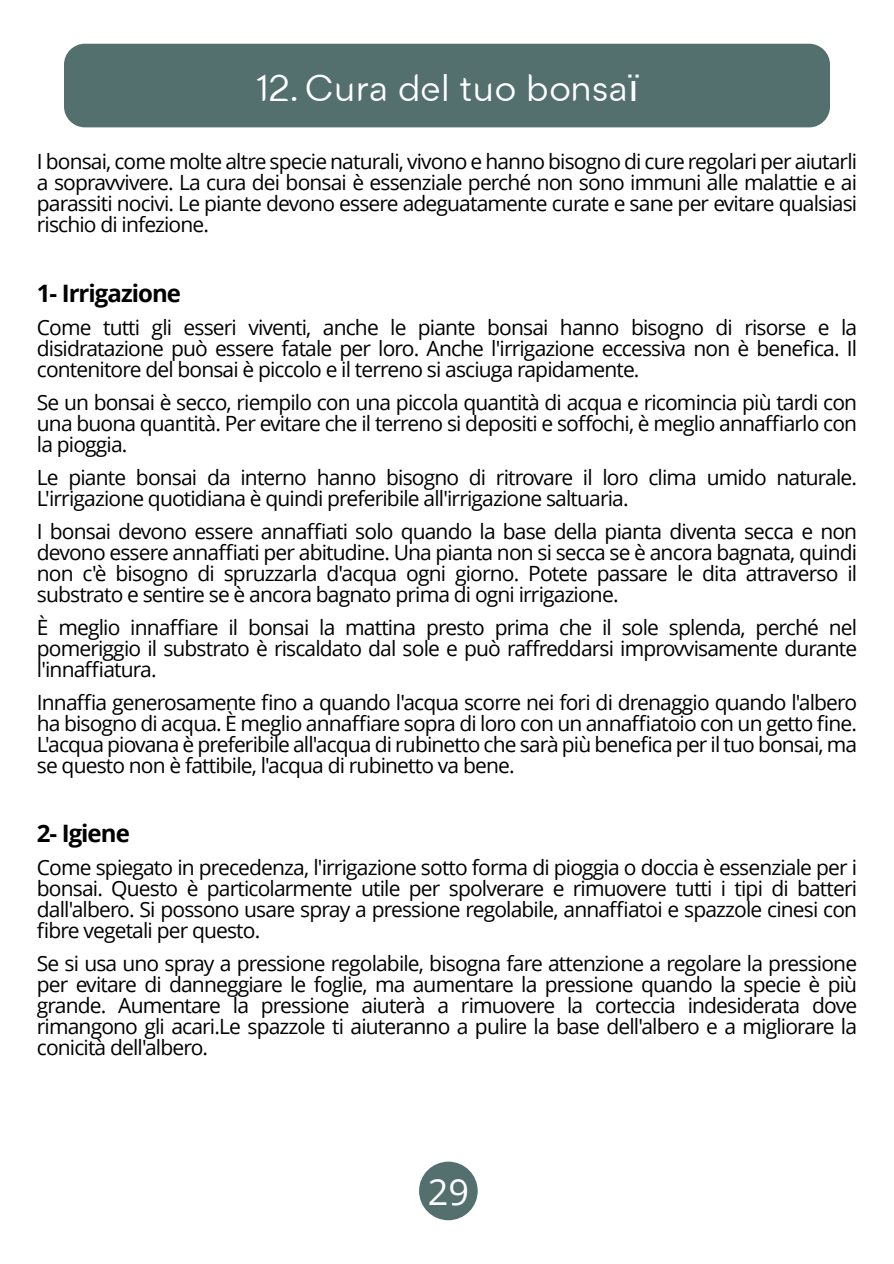
<style>
.page{position:relative;width:894px;height:1264px;background:#fff}
.page>*{position:absolute;margin:0;border:0;box-sizing:border-box;transform-origin:0 0}
.t1{font:37.5px "Medel";color:#fff}
.t2{font:36px "Open Sans";color:#fff}
.t3{font:700 24px "Open Sans";letter-spacing:-.04em;color:#000}
.t4{font:21px/21px "Open Sans";letter-spacing:-.04em;color:#000;text-align:justify}
.s1{font-family:"Lucida Grande"}
</style>
<div class="page">
<div style="left:419px;top:1161px;width:58px;height:59px;background:#53706f;border-radius:50%"></div>
<div style="left:64px;top:44px;width:765px;height:83px;background:#53706f;border-radius:21px"></div>
<h1 class="t1" style="left:255px;top:67px;width:385px">12. Cura del tuo bonsa<span class="s1">ï</span></h1>
<p class="t4" style="left:37px;top:153px;width:821px">I bonsai, come molte altre specie naturali, vivono e hanno bisogno di cure regolari per aiutarli a sopravvivere. La cura dei bonsai è essenziale perché non sono immuni alle malattie e ai parassiti nocivi. Le piante devono essere adeguatamente curate e sane per evitare qualsiasi rischio di infezione.</p>
<p class="t3" style="left:37px;top:283px;width:146px">1- Irrigazione</p>
<p class="t4" style="left:37px;top:318px;width:821px">Come tutti gli esseri viventi, anche le piante bonsai hanno bisogno di risorse e la disidratazione può essere fatale per loro. Anche l'irrigazione eccessiva non è benefica. Il contenitore del bonsai è piccolo e il terreno si asciuga rapidamente.</p>
<p class="t4" style="left:37px;top:393px;width:821px">Se un bonsai è secco, riempilo con una piccola quantità di acqua e ricomincia più tardi con una buona quantità. Per evitare che il terreno si depositi e soffochi, è meglio annaffiarlo con la pioggia.</p>
<p class="t4" style="left:37px;top:468px;width:821px">Le piante bonsai da interno hanno bisogno di ritrovare il loro clima umido naturale.<br>L'irrigazione quotidiana è quindi preferibile all'irrigazione saltuaria.</p>
<p class="t4" style="left:37px;top:522px;width:821px">I bonsai devono essere annaffiati solo quando la base della pianta diventa secca e non devono essere annaffiati per abitudine. Una pianta non si secca se è ancora bagnata, quindi non c'è bisogno di spruzzarla d'acqua ogni giorno. Potete passare le dita attraverso il substrato e sentire se è ancora bagnato prima di ogni irrigazione.</p>
<p class="t4" style="left:37px;top:618px;width:821px">È meglio innaffiare il bonsai la mattina presto prima che il sole splenda, perché nel pomeriggio il substrato è riscaldato dal sole e può raffreddarsi improvvisamente durante l'innaffiatura.</p>
<p class="t4" style="left:37px;top:693px;width:821px">Innaffia generosamente fino a quando l'acqua scorre nei fori di drenaggio quando l'albero ha bisogno di acqua. È meglio annaffiare sopra di loro con un annaffiatoio con un getto fine.<br>L'acqua piovana è preferibile all'acqua di rubinetto che sarà più benefica per il tuo bonsai, ma se questo non è fattibile, l'acqua di rubinetto va bene.</p>
<p class="t3" style="left:37px;top:823px;width:94px">2- Igiene</p>
<p class="t4" style="left:37px;top:858px;width:821px">Come spiegato in precedenza, l'irrigazione sotto forma di pioggia o doccia è essenziale per i bonsai. Questo è particolarmente utile per spolverare e rimuovere tutti i tipi di batteri dall'albero. Si possono usare spray a pressione regolabile, annaffiatoi e spazzole cinesi con fibre vegetali per questo.</p>
<p class="t4" style="left:37px;top:954px;width:821px">Se si usa uno spray a pressione regolabile, bisogna fare attenzione a regolare la pressione per evitare di danneggiare le foglie, ma aumentare la pressione quando la specie è più grande. Aumentare la pressione aiuterà a rimuovere la corteccia indesiderata dove rimangono gli acari.Le spazzole ti aiuteranno a pulire la base dell'albero e a migliorare la conicità dell'albero.</p>
<h2 class="t2" style="left:427px;top:1176px;width:43px">29</h2>
</div>
